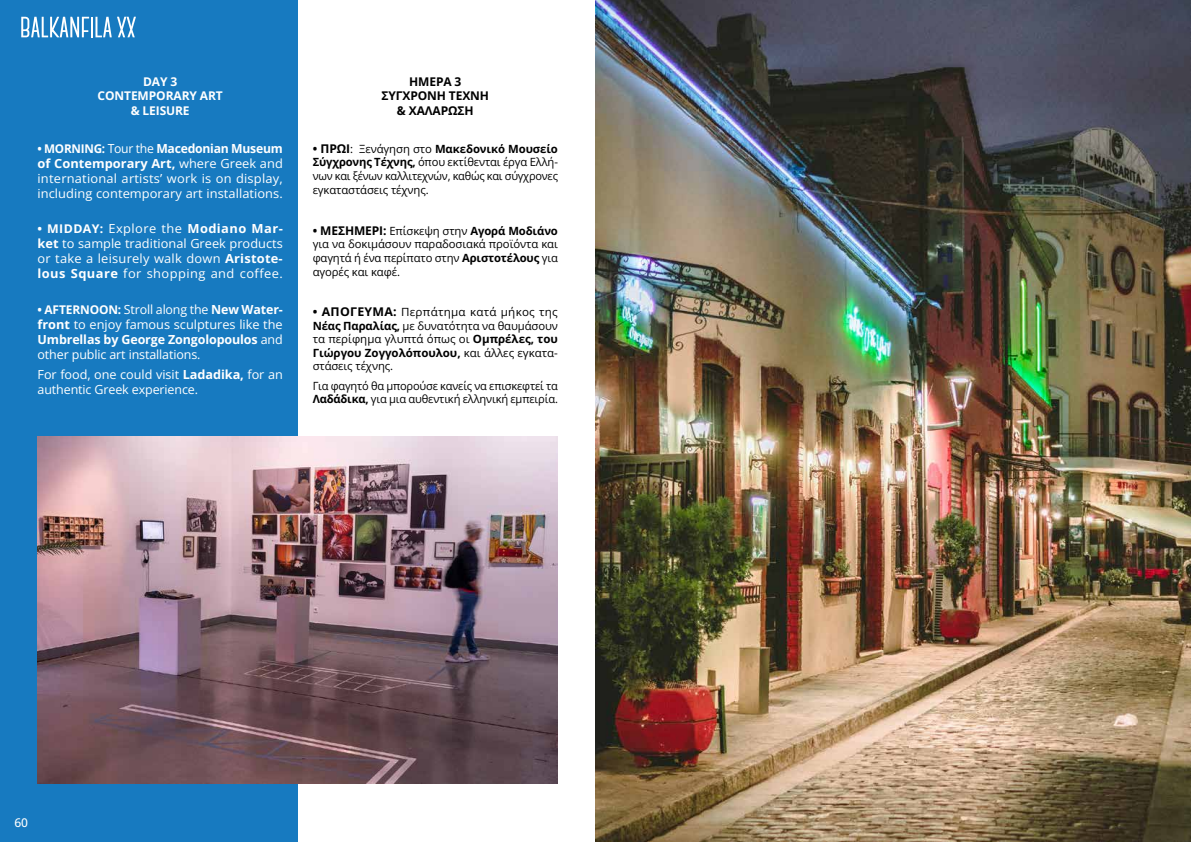
<style>
.page{position:relative;width:1191px;height:842px;background:#fff}
.page>*{position:absolute;margin:0;border:0;box-sizing:border-box;transform-origin:0 0}
.t1{font:12.5px/15px "Open Sans";color:#fff;text-align:justify}
.t2{font:700 12px/14.4px "Open Sans";letter-spacing:-.01em;color:#000;text-align:center}
.t3{font:700 12px/14.4px "Open Sans";letter-spacing:-.01em;color:#fff;text-align:center}
.t4{font:500 12px "Open Sans";color:#fff}
.t5{font:11.3px/13.8px "Open Sans";letter-spacing:-.01em;color:#000;text-align:justify}
.s1{font-weight:700;font-size:12px}
.s2{font-weight:700}
</style>
<div class="page">
<div style="left:0;top:0;width:298px;height:842px;background:#177ac0"></div>
<img style="left:38px;top:436px;width:520px;height:347px">
<img style="left:595px;top:0;width:596px;height:842px">
<svg style="left:21px;top:17px;width:68px;height:20px"></svg>
<hr style="left:91px;top:17px;width:2px;height:20px;background:#fff">
<svg style="left:95px;top:17px;width:41px;height:20px"></svg>
<p class="t3" style="left:98px;top:74px;width:127px">DAY 3<br>CONTEMPORARY ART &amp; LEISURE</p>
<p class="t2" style="left:381px;top:74px;width:109px">ΗΜΈΡΑ 3<br>ΣΎΓΧΡΟΝΗ ΤΈΧΝΗ &amp; ΧΑΛΆΡΩΣΗ</p>
<p class="t5" style="left:313px;top:142px;width:247px"><span class="s1">• ΠΡΩΊ</span> : Ξενάγηση στο <span class="s2">Μακεδονικό Μουσείο Σύγχρονης Τέχνης,</span> όπου εκτίθενται έργα Ελλή&shy;νων και ξένων καλλιτεχνών, καθώς και σύγχρονες εγκαταστάσεις τέχνης.</p>
<p class="t5" style="left:313px;top:223px;width:247px"><span class="s1">• ΜΕΣΗΜΈΡΙ:</span> Επίσκεψη στην <span class="s2">Αγορά Μοδιάνο </span>για να δοκιμάσουν παραδοσιακά προϊόντα και φαγητά ή ένα περίπατο στην <span class="s2">Αριστοτέλους</span> για αγορές και καφέ.</p>
<p class="t5" style="left:313px;top:305px;width:247px"><span class="s1">• ΑΠΌΓΕΥΜΑ:</span> Περπάτημα κατά μήκος της <span class="s2">Νέας Παραλίας,</span> με δυνατότητα να θαυμάσουν τα περίφημα γλυπτά όπως οι <span class="s2">Ομπρέλες, του Γιώργου Ζογγολόπουλου,</span> και άλλες εγκατα&shy;στάσεις τέχνης.</p>
<p class="t5" style="left:313px;top:378px;width:247px">Για φαγητό θα μπορούσε κανείς να επισκεφτεί τα<br><span class="s2">Λαδάδικα,</span> για μια αυθεντική ελληνική εμπειρία.</p>
<p class="t1" style="left:38px;top:141px;width:247px"><span class="s1">• MORNING:</span> Tour the <span class="s2">Macedonian Museum of Contemporary Art,</span> where Greek and international artists’ work is on display, including contemporary art installations.</p>
<p class="t1" style="left:38px;top:221px;width:247px"><span class="s1">• MIDDAY:</span> Explore the <span class="s2">Modiano Mar&shy;ket</span> to sample traditional Greek products or take a leisurely walk down <span class="s2">Aristote&shy;lous Square</span> for shopping and coffee.</p>
<p class="t1" style="left:38px;top:301px;width:247px"><span class="s1">• AFTERNOON:</span> Stroll along the <span class="s2">New Water&shy;front</span> to enjoy famous sculptures like the <span class="s2">Umbrellas by George Zongolopoulos</span> and other public art installations.</p>
<p class="t1" style="left:38px;top:367px;width:247px">For food, one could visit <span class="s2">Ladadika,</span> for an authentic Greek experience.</p>
<p class="t4" style="left:14px;top:814px;width:15px">60</p>
</div>
